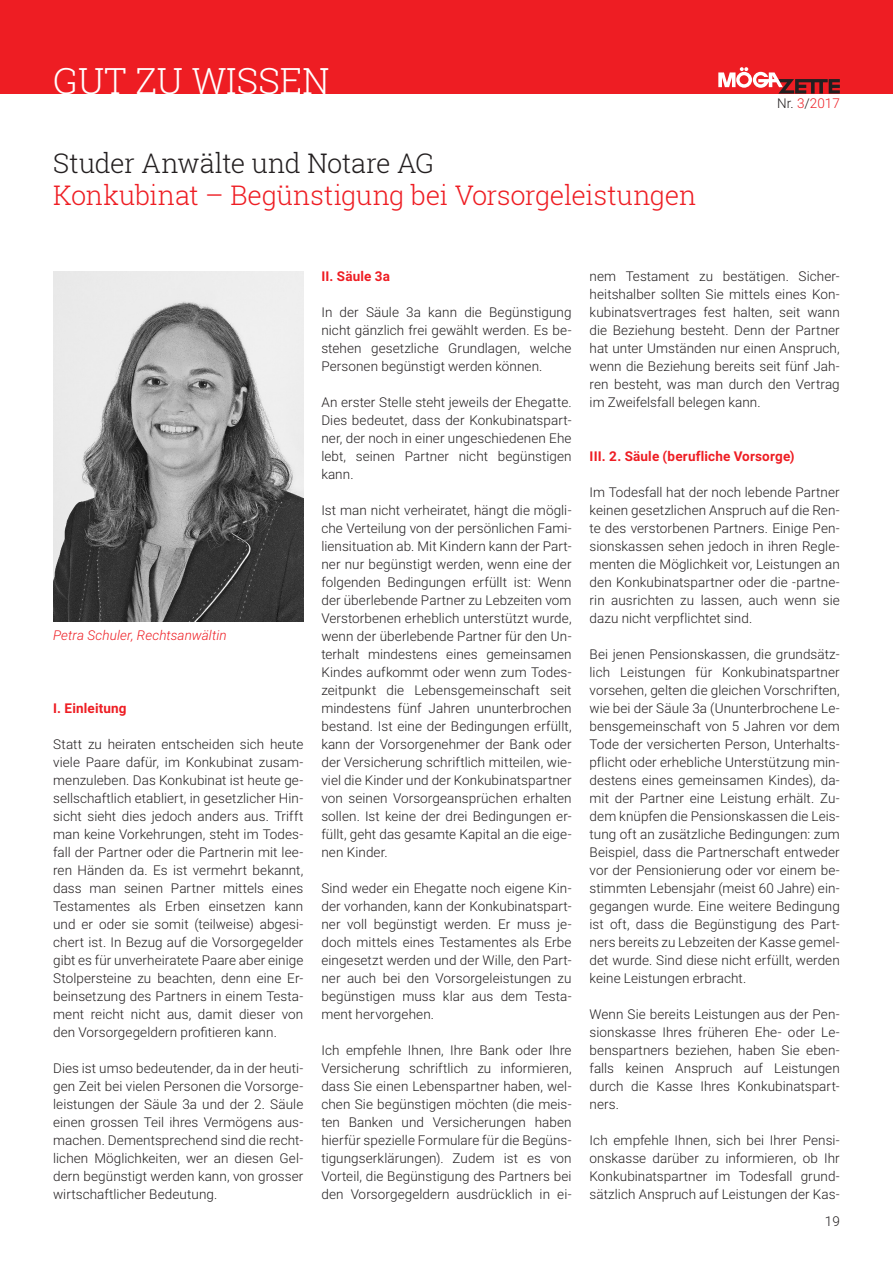
<style>
.page{position:relative;width:893px;height:1263px;background:#fff}
.page>*{position:absolute;margin:0;border:0;box-sizing:border-box;transform-origin:0 0}
.t1{font:300 36px "Roboto Slab";color:#fff}
.t2{font:300 27px "Roboto Slab";letter-spacing:-.01em;color:#ee1d23}
.t3{font:300 27px "Roboto Slab";letter-spacing:-.02em;color:#231f20}
.t4{font:300 13.5px/18px "Roboto";letter-spacing:.005em;color:#231f20;text-align:justify}
.t5{font:700 13.5px "Roboto";letter-spacing:.015em;color:#ee1d23}
.t6{font:italic 300 13.5px "Roboto";letter-spacing:.005em;color:#ee1d23}
.t7{font:300 13.5px "Roboto";color:#ee1d23}
.s1{color:#231f20}
</style>
<div class="page">
<div style="left:0;top:0;width:893px;height:94px;background:#ee1d23"></div>
<svg style="left:718px;top:67px;width:122px;height:27px"></svg>
<img style="left:53px;top:271px;width:250px;height:351px">
<h1 class="t1" style="left:53px;top:56px;width:278px">GUT ZU WISSEN</h1>
<h2 class="t3" style="left:53px;top:145px;width:383px">Studer Anwälte und Notare AG</h2>
<h2 class="t2" style="left:53px;top:177px;width:645px">Konkubinat – Begünstigung bei Vorsorgeleistungen</h2>
<p class="t7" style="left:777px;top:94px;width:64px"><span class="s1">Nr.</span> 3<span class="s1">/</span>2017</p>
<p class="t6" style="left:53px;top:626px;width:175px">Petra Schuler, Rechtsanwältin</p>
<p class="t5" style="left:53px;top:699px;width:75px">I. Einleitung</p>
<p class="t4" style="left:53px;top:735px;width:252px">Statt zu heiraten entscheiden sich heute viele Paare dafür, im Konkubinat zusam&shy;menzuleben. Das Konkubinat ist heute ge&shy;sellschaftlich etabliert, in gesetzlicher Hin&shy;sicht sieht dies jedoch anders aus. Trifft man keine Vorkehrungen, steht im Todes&shy;fall der Partner oder die Partnerin mit lee&shy;ren Händen da. Es ist vermehrt bekannt, dass man seinen Partner mittels eines Testamentes als Erben einsetzen kann und er oder sie somit (teilweise) abgesi&shy;chert ist. In Bezug auf die Vorsorgegelder gibt es für unverheiratete Paare aber einige Stolpersteine zu beachten, denn eine Er&shy;beinsetzung des Partners in einem Testa&shy;ment reicht nicht aus, damit dieser von den Vorsorgegeldern profitieren kann.</p>
<p class="t4" style="left:53px;top:1059px;width:252px">Dies ist umso bedeutender, da in der heuti&shy;gen Zeit bei vielen Personen die Vorsorge&shy;leistungen der Säule 3a und der 2. Säule einen grossen Teil ihres Vermögens aus&shy;machen. Dementsprechend sind die recht&shy;lichen Möglichkeiten, wer an diesen Gel&shy;dern begünstigt werden kann, von grosser wirtschaftlicher Bedeutung.</p>
<p class="t5" style="left:321px;top:267px;width:70px">II. Säule 3a</p>
<p class="t4" style="left:321px;top:303px;width:252px">In der Säule 3a kann die Begünstigung nicht gänzlich frei gewählt werden. Es be&shy;stehen gesetzliche Grundlagen, welche Personen begünstigt werden können.</p>
<p class="t4" style="left:321px;top:393px;width:252px">An erster Stelle steht jeweils der Ehegatte.<br>Dies bedeutet, dass der Konkubinatspart&shy;ner, der noch in einer ungeschiedenen Ehe lebt, seinen Partner nicht begünstigen kann.</p>
<p class="t4" style="left:321px;top:501px;width:252px">Ist man nicht verheiratet, hängt die mögli&shy;che Verteilung von der persönlichen Fami&shy;liensituation ab. Mit Kindern kann der Part&shy;ner nur begünstigt werden, wenn eine der folgenden Bedingungen erfüllt ist: Wenn der überlebende Partner zu Lebzeiten vom Verstorbenen erheblich unterstützt wurde, wenn der überlebende Partner für den Un&shy;terhalt mindestens eines gemeinsamen Kindes aufkommt oder wenn zum Todes&shy;zeitpunkt die Lebensgemeinschaft seit mindestens fünf Jahren ununterbrochen bestand. Ist eine der Bedingungen erfüllt, kann der Vorsorgenehmer der Bank oder der Versicherung schriftlich mitteilen, wie&shy;viel die Kinder und der Konkubinatspartner von seinen Vorsorgeansprüchen erhalten sollen. Ist keine der drei Bedingungen er&shy;füllt, geht das gesamte Kapital an die eige&shy;nen Kinder.</p>
<p class="t4" style="left:321px;top:879px;width:252px">Sind weder ein Ehegatte noch eigene Kin&shy;der vorhanden, kann der Konkubinatspart&shy;ner voll begünstigt werden. Er muss je&shy;doch mittels eines Testamentes als Erbe eingesetzt werden und der Wille, den Part&shy;ner auch bei den Vorsorgeleistungen zu begünstigen muss klar aus dem Testa&shy;ment hervorgehen.</p>
<p class="t4" style="left:321px;top:1041px;width:252px">Ich empfehle Ihnen, Ihre Bank oder Ihre Versicherung schriftlich zu informieren, dass Sie einen Lebenspartner haben, wel&shy;chen Sie begünstigen möchten (die meis&shy;ten Banken und Versicherungen haben hierfür spezielle Formulare für die Begüns&shy;tigungserklärungen). Zudem ist es von Vorteil, die Begünstigung des Partners bei den Vorsorgegeldern ausdrücklich in ei-</p>
<p class="t4" style="left:590px;top:267px;width:252px">nem Testament zu bestätigen. Sicher&shy;heitshalber sollten Sie mittels eines Kon&shy;kubinatsvertrages fest halten, seit wann die Beziehung besteht. Denn der Partner hat unter Umständen nur einen Anspruch, wenn die Beziehung bereits seit fünf Jah&shy;ren besteht, was man durch den Vertrag im Zweifelsfall belegen kann.</p>
<p class="t5" style="left:590px;top:447px;width:207px">III. 2. Säule (berufliche Vorsorge)</p>
<p class="t4" style="left:590px;top:482px;width:252px">Im Todesfall hat der noch lebende Partner keinen gesetzlichen Anspruch auf die Ren&shy;te des verstorbenen Partners. Einige Pen&shy;sionskassen sehen jedoch in ihren Regle&shy;menten die Möglichkeit vor, Leistungen an den Konkubinatspartner oder die -partne&shy;rin ausrichten zu lassen, auch wenn sie dazu nicht verpflichtet sind.</p>
<p class="t4" style="left:590px;top:644px;width:252px">Bei jenen Pensionskassen, die grundsätz&shy;lich Leistungen für Konkubinatspartner vorsehen, gelten die gleichen Vorschriften, wie bei der Säule 3a (Ununterbrochene Le&shy;bensgemeinschaft von 5 Jahren vor dem Tode der versicherten Person, Unterhalts&shy;pflicht oder erhebliche Unterstützung min&shy;destens eines gemeinsamen Kindes), da&shy;mit der Partner eine Leistung erhält. Zu&shy;dem knüpfen die Pensionskassen die Leis&shy;tung oft an zusätzliche Bedingungen: zum Beispiel, dass die Partnerschaft entweder vor der Pensionierung oder vor einem be&shy;stimmten Lebensjahr (meist 60 Jahre) ein&shy;gegangen wurde. Eine weitere Bedingung ist oft, dass die Begünstigung des Part&shy;ners bereits zu Lebzeiten der Kasse gemel&shy;det wurde. Sind diese nicht erfüllt, werden keine Leistungen erbracht.</p>
<p class="t4" style="left:590px;top:1004px;width:252px">Wenn Sie bereits Leistungen aus der Pen&shy;sionskasse Ihres früheren Ehe- oder Le&shy;benspartners beziehen, haben Sie eben&shy;falls keinen Anspruch auf Leistungen durch die Kasse Ihres Konkubinatspart&shy;ners.</p>
<p class="t4" style="left:590px;top:1130px;width:252px">Ich empfehle Ihnen, sich bei Ihrer Pensi&shy;onskasse darüber zu informieren, ob Ihr Konkubinatspartner im Todesfall grund&shy;sätzlich Anspruch auf Leistungen der Kas-</p>
<p class="t4" style="left:825px;top:1212px;width:16px">19</p>
</div>
